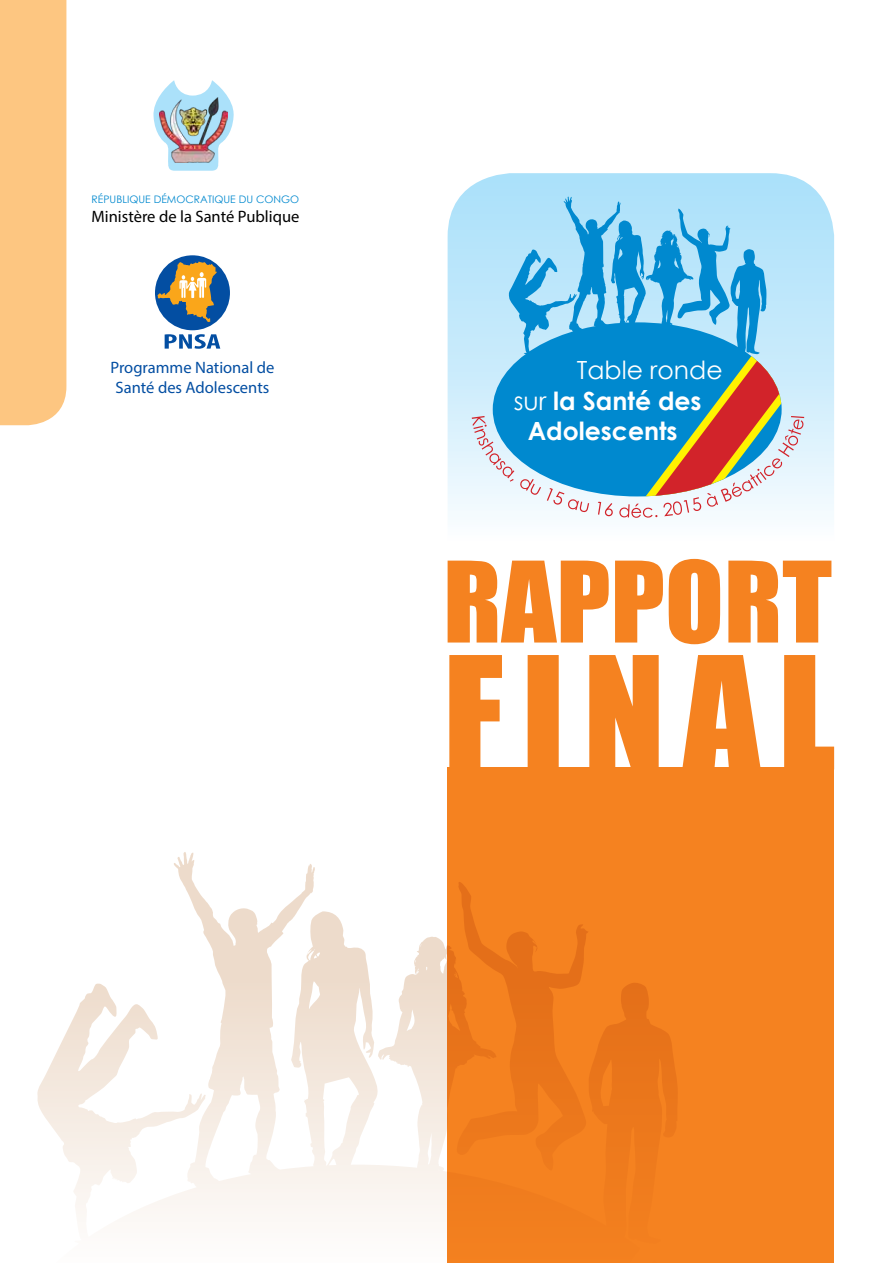
<style>
.page{position:relative;width:893px;height:1263px;background:#fff}
.page>*{position:absolute;margin:0;border:0;box-sizing:border-box;transform-origin:0 0}
.t1{font:700 25.05px "Century Gothic";color:#fff}
.t2{font:25.05px "Century Gothic";color:#fff}
.t3{font:16.5px/19.8px "Myriad Pro";color:#034ea2;text-align:center}
.t4{font:16.5px "Myriad Pro";color:#000}
.t5{font:10.35px "Century Gothic";color:#0089cf}
.s1{font-weight:400}
</style>
<div class="page">
<svg style="left:448px;top:173px;width:386px;height:404px"></svg>
<svg style="left:472px;top:197px;width:332px;height:321px;background:#76b5d7"></svg>
<div style="left:448px;top:767px;width:386px;height:496px;background:#f58220"></div>
<svg style="left:449px;top:655px;width:385px;height:112px"></svg>
<svg style="left:448px;top:559px;width:383px;height:85px"></svg>
<svg style="left:153px;top:80px;width:81px;height:91px"></svg>
<img style="left:160px;top:97px;width:68px;height:66px">
<div style="left:155px;top:255px;width:75px;height:75px;background:#034ea2;border-radius:50%"></div>
<svg style="left:157px;top:261px;width:60px;height:61px"></svg>
<svg style="left:165px;top:334px;width:55px;height:15px"></svg>
<svg style="left:37px;top:852px;width:640px;height:411px"></svg>
<div style="left:0;top:0;width:66px;height:425px;background:#fdc681"></div>
<p class="t5" style="left:92px;top:192px;width:209px">RÉPUBLIQUE DÉMOCRATIQUE DU CONGO</p>
<p class="t4" style="left:91px;top:206px;width:209px">Ministère de la Santé Publique</p>
<p class="t3" style="left:111px;top:357px;width:165px">Programme National de<br>Santé des Adolescents</p>
<h1 class="t2" style="left:577px;top:353px;width:147px">Table ronde</h1>
<h1 class="t1" style="left:514px;top:381px;width:189px"><span class="s1">sur</span> la Santé des</h1>
<h1 class="t1" style="left:528px;top:411px;width:151px">Adolescents</h1>
</div>
